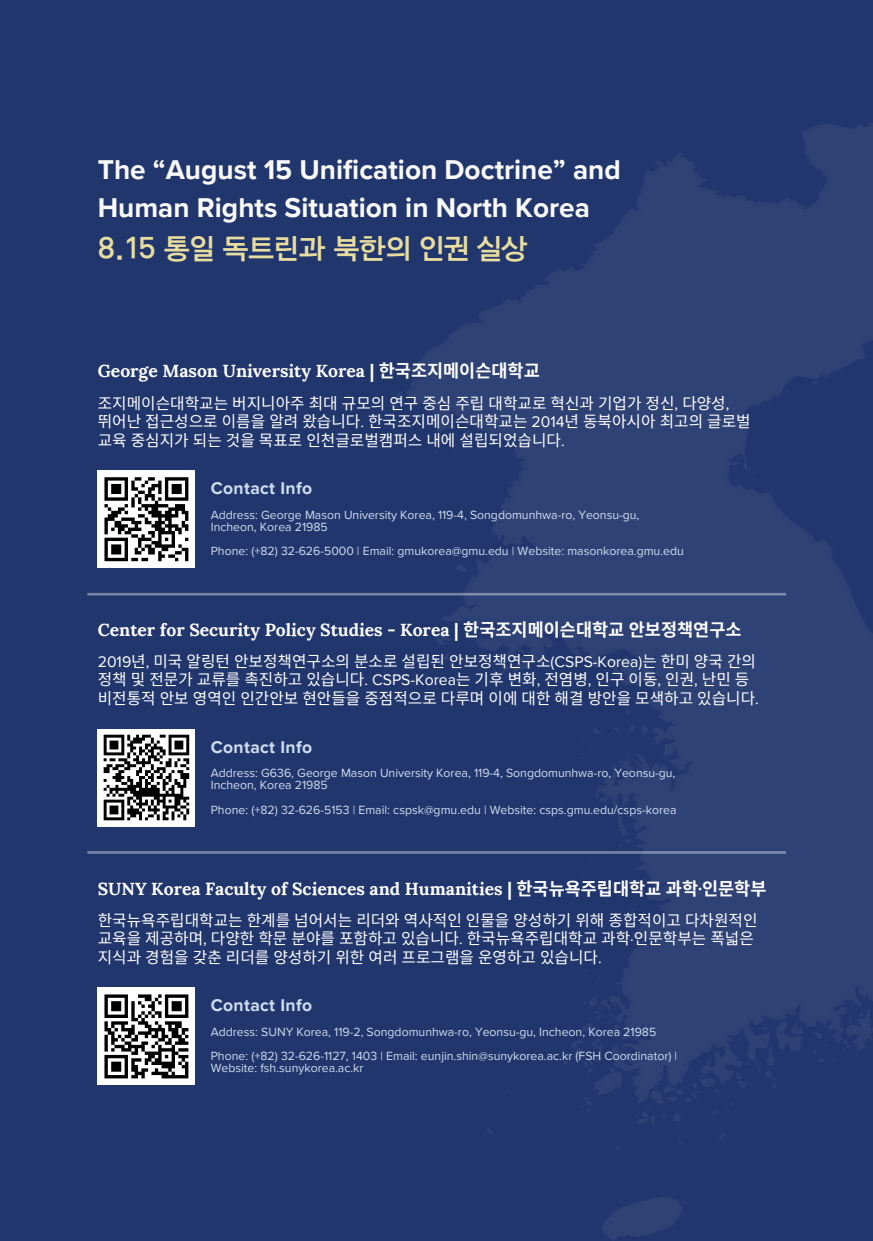
<style>
.page{position:relative;width:873px;height:1241px;background:#fff}
.page>*{position:absolute;margin:0;border:0;box-sizing:border-box;transform-origin:0 0}
.t1{font:700 28px/38.1px "Proxima Nova";color:#fafafa}
.t2{font:28px "Tlab Dotum M";color:#e8dd9f}
.t3{font:700 17.5px "Lora";color:#fff}
.t4{font:700 17.5px "Proxima Nova";letter-spacing:.02em;color:#cfddf0}
.t5{font:15.75px/18.4px "Noto Sans CJ Ksc";color:#fff}
.t6{font:12.25px "Proxima Nova";color:#cfddf0}
.s1{font-family:"Noto Sans CJ Ksc"}
.s2{font-family:"Proxima Nova"}
</style>
<div class="page">
<div style="left:0;top:0;width:873px;height:1240px;background:#21366d"></div>
<img style="left:389px;top:123px;width:484px;height:1117px">
<hr style="left:87px;top:851px;width:699px;height:2px;background:#fff">
<div style="left:98px;top:470px;width:97px;height:98px;background:#fff"></div>
<svg style="left:104px;top:477px;width:84px;height:84px"></svg>
<div style="left:98px;top:728px;width:97px;height:98px;background:#fff"></div>
<svg style="left:103px;top:734px;width:87px;height:87px"></svg>
<div style="left:98px;top:987px;width:97px;height:98px;background:#fff"></div>
<svg style="left:104px;top:994px;width:84px;height:84px"></svg>
<svg style="left:162px;top:1074px;width:26px;height:4px"></svg>
<hr style="left:87px;top:593px;width:699px;height:2px;background:#fff">
<p class="t1" style="left:98px;top:151px;width:524px">The “August 15 Unification Doctrine” and<br>Human Rights Situation in North Korea</p>
<p class="t2" style="left:98px;top:228px;width:432px">8.15 통일 독트린과 북한의 인권 실상</p>
<p class="t3" style="left:98px;top:359px;width:443px">George Mason University Korea | <span class="s1">한국조지메이슨대학교</span></p>
<h1 class="t5" style="left:98px;top:393px;width:654px">조지메이슨대학교는 버지니아주 최대 규모의 연구 중심 주립 대학교로 혁신과 기업가 정신<span class="s2">,</span> 다양성<span class="s2">, </span>뛰어난 접근성으로 이름을 알려 왔습니다<span class="s2">.</span> 한국조지메이슨대학교는 <span class="s2">2014</span>년 동북아시아 최고의 글로벌 교육 중심지가 되는 것을 목표로 인천글로벌캠퍼스 내에 설립되었습니다<span class="s2">.</span></h1>
<h3 class="t4" style="left:211px;top:478px;width:103px">Contact Info</h3>
<p class="t6" style="left:211px;top:507px;width:430px">Address: George Mason University Korea, 119-4, Songdomunhwa-ro, Yeonsu-gu,</p>
<h2 class="t6" style="left:211px;top:519px;width:119px">Incheon, Korea 21985</h2>
<p class="t6" style="left:211px;top:544px;width:475px">Phone: (+82) 32-626-5000 | Email: gmukorea@gmu.edu | Website: masonkorea.gmu.edu</p>
<p class="t3" style="left:98px;top:618px;width:645px">Center for Security Policy Studies - Korea | <span class="s1">한국조지메이슨대학교 안보정책연구소</span></p>
<p class="t5" style="left:98px;top:651px;width:662px"><span class="s2">2019</span>년<span class="s2">,</span> 미국 알링턴 안보정책연구소의 분소로 설립된 안보정책연구소<span class="s2">(CSPS-Korea)</span>는 한미 양국 간의 정책 및 전문가 교류를 촉진하고 있습니다<span class="s2">. CSPS-Korea</span>는 기후 변화<span class="s2">,</span> 전염병<span class="s2">,</span> 인구 이동<span class="s2">,</span> 인권<span class="s2">,</span> 난민 등 비전통적 안보 영역인 인간안보 현안들을 중점적으로 다루며 이에 대한 해결 방안을 모색하고 있습니다<span class="s2">.</span></p>
<h3 class="t4" style="left:211px;top:736px;width:103px">Contact Info</h3>
<p class="t6" style="left:211px;top:765px;width:466px">Address: G636, George Mason University Korea, 119-4, Songdomunhwa-ro, Yeonsu-gu,</p>
<h2 class="t6" style="left:211px;top:777px;width:119px">Incheon, Korea 21985</h2>
<p class="t6" style="left:211px;top:802px;width:467px">Phone: (+82) 32-626-5153 | Email: cspsk@gmu.edu | Website: csps.gmu.edu/csps-korea</p>
<p class="t3" style="left:98px;top:876px;width:670px">SUNY Korea Faculty of Sciences and Humanities | <span class="s1">한국뉴욕주립대학교 과학</span>·<span class="s1">인문학부</span></p>
<p class="t5" style="left:98px;top:909px;width:661px">한국뉴욕주립대학교는 한계를 넘어서는 리더와 역사적인 인물을 양성하기 위해 종합적이고 다차원적인 교육을 제공하며<span class="s2">,</span> 다양한 학문 분야를 포함하고 있습니다<span class="s2">.</span> 한국뉴욕주립대학교 과학<span class="s2">·</span>인문학부는 폭넓은 지식과 경험을 갖춘 리더를 양성하기 위한 여러 프로그램을 운영하고 있습니다<span class="s2">.</span></p>
<h3 class="t4" style="left:211px;top:995px;width:103px">Contact Info</h3>
<p class="t6" style="left:211px;top:1024px;width:447px">Address: SUNY Korea, 119-2, Songdomunhwa-ro, Yeonsu-gu, Incheon, Korea 21985</p>
<h2 class="t6" style="left:211px;top:1048px;width:468px">Phone: (+82) 32-626-1127, 1403 | Email: eunjin.shin@sunykorea.ac.kr (FSH Coordinator) |</h2>
<p class="t6" style="left:211px;top:1061px;width:154px">Website: fsh.sunykorea.ac.kr</p>
</div>
